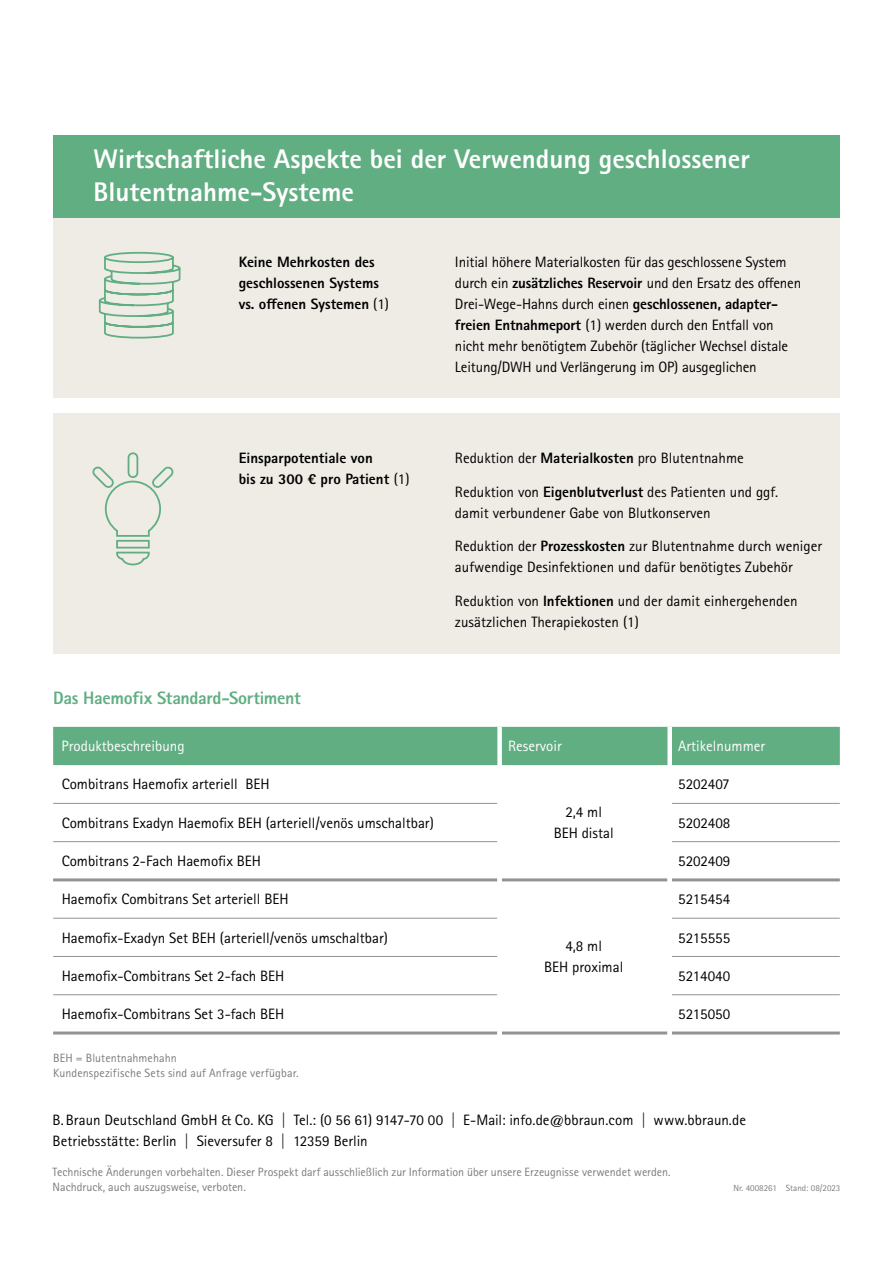
<style>
.page{position:relative;width:893px;height:1263px;background:#fff}
.page>*{position:absolute;margin:0;border:0;box-sizing:border-box;transform-origin:0 0}
.t1{font:800 27px/32.4px "Rotis Sans Serif Pro";color:#fff}
.t2{font:800 18px "Rotis Sans Serif Pro";letter-spacing:-.02em;color:#61ae82}
.t3{font:15px/21px "Rotis Sans Serif Pro";color:#000}
.t4{font:800 15px/21px "Rotis Sans Serif Pro";color:#000}
.t5{font:15px "Rotis Sans Serif Pro";color:#fff}
.t6{font:12px/15px "Rotis Sans Serif Pro";color:#7c7c7c}
.t7{font:9px "Rotis Sans Serif Pro";color:#7c7c7c}
.s1{font-weight:400}
.s2{font-weight:800}
</style>
<div class="page">
<div style="left:53px;top:414px;width:787px;height:240px;background:#efece6"></div>
<svg style="left:92px;top:452px;width:82px;height:114px"></svg>
<div style="left:53px;top:727px;width:787px;height:38px;background:#61ae82"></div>
<hr style="left:53px;top:803px;width:444px;height:1px;background:#939393">
<hr style="left:672px;top:803px;width:168px;height:1px;background:#939393">
<hr style="left:53px;top:841px;width:444px;height:1px;background:#939393">
<hr style="left:672px;top:841px;width:168px;height:1px;background:#939393">
<hr style="left:53px;top:918px;width:444px;height:1px;background:#939393">
<hr style="left:672px;top:918px;width:168px;height:1px;background:#939393">
<hr style="left:53px;top:956px;width:444px;height:1px;background:#939393">
<hr style="left:672px;top:956px;width:168px;height:1px;background:#939393">
<hr style="left:53px;top:994px;width:444px;height:1px;background:#939393">
<hr style="left:672px;top:994px;width:168px;height:1px;background:#939393">
<div style="left:497px;top:727px;width:5px;height:38px;background:#fff"></div>
<div style="left:667px;top:727px;width:5px;height:38px;background:#fff"></div>
<hr style="left:53px;top:878px;width:444px;height:3px;background:#939393">
<hr style="left:502px;top:878px;width:165px;height:3px;background:#939393">
<hr style="left:672px;top:878px;width:168px;height:3px;background:#939393">
<hr style="left:53px;top:1031px;width:444px;height:3px;background:#939393">
<hr style="left:502px;top:1031px;width:165px;height:3px;background:#939393">
<hr style="left:672px;top:1031px;width:168px;height:3px;background:#939393">
<div style="left:53px;top:218px;width:787px;height:179px;background:#efece6"></div>
<div style="left:53px;top:135px;width:787px;height:83px;background:#61ae82"></div>
<svg style="left:98px;top:251px;width:83px;height:88px"></svg>
<h1 class="t1" style="left:94px;top:143px;width:658px">Wirtschaftliche Aspekte bei der Verwendung geschlossener<br>Blutentnahme-Systeme</h1>
<p class="t4" style="left:239px;top:251px;width:152px">Keine Mehrkosten des geschlossenen Systems vs. offenen Systemen <span class="s1">(1)</span></p>
<p class="t4" style="left:239px;top:447px;width:172px">Einsparpotentiale von<br>bis zu 300 € pro Patient <span class="s1">(1)</span></p>
<p class="t2" style="left:53px;top:687px;width:249px">Das Haemofix Standard-Sortiment</p>
<p class="t3" style="left:455px;top:252px;width:348px">Initial höhere Materialkosten für das geschlossene System durch ein <span class="s2">zusätzliches Reservoir</span> und den Ersatz des offenen Drei-Wege-Hahns durch einen <span class="s2">geschlossenen, adapter&shy;freien Entnahmeport</span> (1) werden durch den Entfall von nicht mehr benötigtem Zubehör (täglicher Wechsel distale Leitung/DWH und Verlängerung im OP) ausgeglichen</p>
<p class="t3" style="left:455px;top:447px;width:290px">Reduktion der <span class="s2">Materialkosten</span> pro Blutentnahme</p>
<p class="t3" style="left:455px;top:481px;width:325px">Reduktion von <span class="s2">Eigenblutverlust</span> des Patienten und ggf. damit verbundener Gabe von Blutkonserven</p>
<p class="t3" style="left:455px;top:536px;width:369px">Reduktion der <span class="s2">Prozesskosten</span> zur Blutentnahme durch weniger aufwendige Desinfektionen und dafür benötigtes Zubehör</p>
<p class="t3" style="left:455px;top:590px;width:344px">Reduktion von <span class="s2">Infektionen</span> und der damit einhergehenden zusätzlichen Therapiekosten (1)</p>
<p class="t5" style="left:62px;top:737px;width:124px">Produktbeschreibung</p>
<p class="t5" style="left:508px;top:737px;width:55px">Reservoir</p>
<p class="t5" style="left:678px;top:737px;width:88px">Artikelnummer</p>
<p class="t3" style="left:62px;top:774px;width:210px">Combitrans Haemofix arteriell BEH</p>
<p class="t3" style="left:554px;top:802px;width:61px;text-align:center">2,4 ml<br>BEH distal</p>
<p class="t3" style="left:678px;top:774px;width:53px">5202407</p>
<p class="t3" style="left:62px;top:812px;width:374px">Combitrans Exadyn Haemofix BEH (arteriell/venös umschaltbar)</p>
<p class="t3" style="left:678px;top:812px;width:54px">5202408</p>
<p class="t3" style="left:62px;top:850px;width:201px">Combitrans 2-Fach Haemofix BEH</p>
<p class="t3" style="left:678px;top:850px;width:54px">5202409</p>
<p class="t3" style="left:62px;top:889px;width:228px">Haemofix Combitrans Set arteriell BEH</p>
<p class="t3" style="left:544px;top:936px;width:81px;text-align:center">4,8 ml<br>BEH proximal</p>
<p class="t3" style="left:678px;top:889px;width:53px">5215454</p>
<p class="t3" style="left:62px;top:927px;width:328px">Haemofix-Exadyn Set BEH (arteriell/venös umschaltbar)</p>
<p class="t3" style="left:678px;top:927px;width:53px">5215555</p>
<p class="t3" style="left:62px;top:965px;width:224px">Haemofix-Combitrans Set 2-fach BEH</p>
<p class="t3" style="left:678px;top:965px;width:53px">5214040</p>
<p class="t3" style="left:62px;top:1003px;width:224px">Haemofix-Combitrans Set 3-fach BEH</p>
<p class="t3" style="left:678px;top:1003px;width:53px">5215050</p>
<p class="t6" style="left:53px;top:1050px;width:247px">BEH = Blutentnahmehahn<br>Kundenspezifische Sets sind auf Anfrage verfügbar.</p>
<p class="t3" style="left:53px;top:1109px;width:695px">B.Braun Deutschland GmbH &amp; Co. KG | Tel.: (0 56 61) 9147-70 00 | E-Mail: info.de@bbraun.com | www.bbraun.de<br>Betriebsstätte: Berlin | Sieversufer 8 | 12359 Berlin</p>
<p class="t6" style="left:53px;top:1164px;width:620px">Technische Änderungen vorbehalten. Dieser Prospekt darf ausschließlich zur Information über unsere Erzeugnisse verwendet werden.<br>Nachdruck, auch auszugsweise, verboten.</p>
<p class="t7" style="left:733px;top:1182px;width:108px">Nr. 4008261 Stand: 08/2023</p>
</div>
